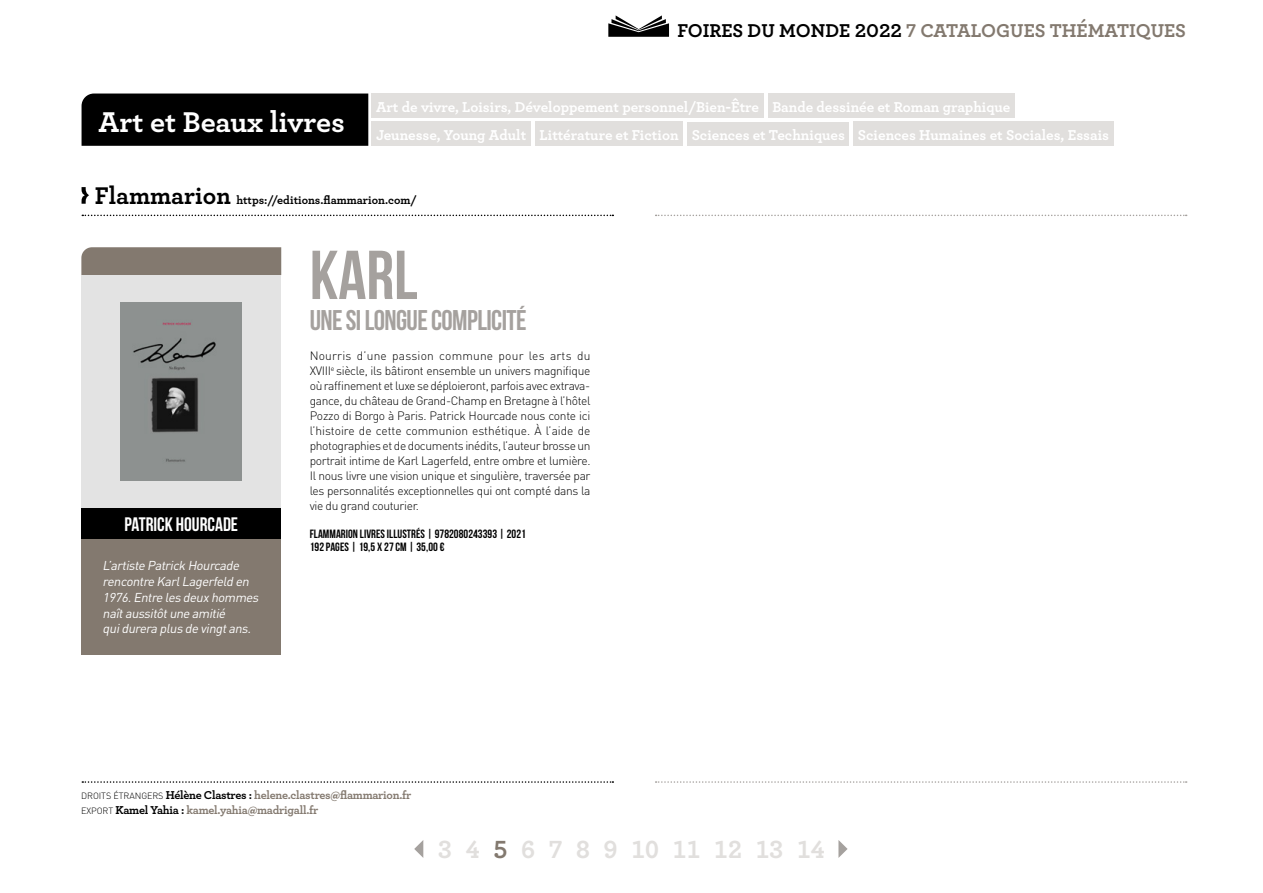
<style>
.page{position:relative;width:1263px;height:893px;background:#fff}
.page>*{position:absolute;margin:0;border:0;box-sizing:border-box;transform-origin:0 0}
.TITRE_LANGUE_2_ligne{font:69px "Bebas Neue";color:#a5a19e}
.t1{font:700 30px "Archer";color:#fff}
.SOUS_TITRE{font:28.5px "Bebas Neue";letter-spacing:-.02em;color:#a5a19e}
.PAGINATION{font:700 26.1px "Archer";color:#e1dfdd}
.t2{font:700 19.5px "Archer";color:#83796f}
.PRENOM_NOM_AUTEUR_S{font:19.5px "Bebas Neue";color:#fff}
.Thématiques_lien_ver{font:700 15px "Archer";color:#fff}
.Phrase_d_accroche{font:italic 12.75px/15.8px "DIN Pro";color:#fff}
.Texte{font:300 12px/15px "DIN Pro";letter-spacing:-.03em;color:#000;text-align:justify}
.nom_contact_mail{font:700 12px/15px "Archer";letter-spacing:-.02em;color:#83796f}
.LIGNE_MARQUE_EAN_ANN{font:12px/12.8px "Bebas Neue";letter-spacing:.005em;color:#000}
.Nom_collection{font:700 12px "Archer";color:#000}
.s1{color:#000}
.s2{font-size:25.35px}
.s3{font-family:"DIN Pro";font-weight:300;font-size:9px;color:#000}
.s4{color:#83796f}
</style>
<div class="page">
<svg style="left:82px;top:215px;width:531px;height:1px"></svg>
<svg style="left:656px;top:215px;width:531px;height:1px"></svg>
<svg style="left:608px;top:15px;width:61px;height:22px"></svg>
<svg style="left:82px;top:781px;width:531px;height:2px"></svg>
<svg style="left:656px;top:781px;width:531px;height:2px"></svg>
<svg style="left:82px;top:187px;width:7px;height:17px"></svg>
<svg style="left:414px;top:840px;width:9px;height:18px"></svg>
<svg style="left:838px;top:840px;width:9px;height:18px"></svg>
<div style="left:81px;top:247px;width:200px;height:28px;background:#83796f"></div>
<div style="left:81px;top:275px;width:200px;height:233px;background:#e3e3e3"></div>
<img style="left:121px;top:302px;width:121px;height:179px">
<div style="left:81px;top:508px;width:200px;height:32px;background:#000"></div>
<div style="left:81px;top:539px;width:200px;height:116px;background:#83796f"></div>
<div style="left:82px;top:94px;width:286px;height:52px;background:#000"></div>
<div style="left:372px;top:94px;width:392px;height:24px;background:#e1dfdd"></div>
<div style="left:768px;top:94px;width:247px;height:24px;background:#e1dfdd"></div>
<div style="left:372px;top:122px;width:159px;height:24px;background:#e1dfdd"></div>
<div style="left:535px;top:122px;width:148px;height:24px;background:#e1dfdd"></div>
<div style="left:687px;top:122px;width:162px;height:24px;background:#e1dfdd"></div>
<div style="left:853px;top:122px;width:260px;height:24px;background:#e1dfdd"></div>
<p class="t1" style="left:98px;top:98px;width:248px">Art et Beaux livres</p>
<p class="t2" style="left:678px;top:15px;width:510px"><span class="s1">FOIRES DU MONDE 2022</span> 7 CATALOGUES THÉMATIQUES</p>
<p class="Thématiques_lien_ver" style="left:376px;top:95px;width:385px">Art de vivre, Loisirs, Développement personnel/Bien-Être</p>
<p class="Thématiques_lien_ver" style="left:772px;top:95px;width:239px">Bande dessinée et Roman graphique</p>
<p class="Thématiques_lien_ver" style="left:376px;top:123px;width:152px">Jeunesse, Young Adult</p>
<p class="Thématiques_lien_ver" style="left:540px;top:123px;width:141px">Littérature et Fiction</p>
<p class="Thématiques_lien_ver" style="left:692px;top:123px;width:155px">Sciences et Techniques</p>
<p class="Thématiques_lien_ver" style="left:858px;top:123px;width:253px">Sciences Humaines et Sociales, Essais</p>
<p class="Nom_collection" style="left:95px;top:190px;width:323px"><span class="s2">Flammarion</span> https://editions.flammarion.com/</p>
<p class="PRENOM_NOM_AUTEUR_S" style="left:124px;top:514px;width:115px">PATRICK HOURCADE</p>
<p class="Phrase_d_accroche" style="left:103px;top:557px;width:160px">L’artiste Patrick Hourcade rencontre KarlLagerfeld en<br>1976.Entre lesdeuxhommes naîtaussitôtune amitié quidurera plusde vingtans.</p>
<p class="TITRE_LANGUE_2_ligne" style="left:310px;top:237px;width:109px">KARL</p>
<p class="SOUS_TITRE" style="left:310px;top:305px;width:218px">UNE SI LONGUE COMPLICITÉ</p>
<p class="Texte" style="left:310px;top:348px;width:282px">Nourris d’une passion commune pour les arts du XVIII<sup>e</sup> siècle, ils bâtiront ensemble un univers magnifique où raffinement et luxe se déploieront, parfois avec extrava&shy;gance, du château de Grand-Champ en Bretagne à l’hôtel Pozzo di Borgo à Paris. Patrick Hourcade nous conte ici l’histoire de cette communion esthétique. À l’aide de photographies et de documents inédits, l’auteur brosse un portrait intime de Karl Lagerfeld, entre ombre et lumière.<br>Il nous livre une vision unique et singulière, traversée par les personnalités exceptionnelles qui ont compté dans la vie du grand couturier.</p>
<p class="LIGNE_MARQUE_EAN_ANN" style="left:310px;top:527px;width:218px">FLAMMARION LIVRES ILLUSTRÉS | 9782080243393 | 2021<br>192 PAGES | 19,5 X 27 CM | 35,00 €</p>
<p class="nom_contact_mail" style="left:81px;top:787px;width:332px"><span class="s3">DROITS ÉTRANGERS</span> <span class="s1">Hélène Clastres :</span> helene.clastres@flammarion.fr<br><span class="s3">EXPORT</span> <span class="s1">Kamel Yahia :</span> kamel.yahia@madrigall.fr</p>
<p class="PAGINATION" style="left:438px;top:829px;width:388px">3 4 <span class="s4">5</span> 6 7 8 9 10 11 12 13 14</p>
</div>
